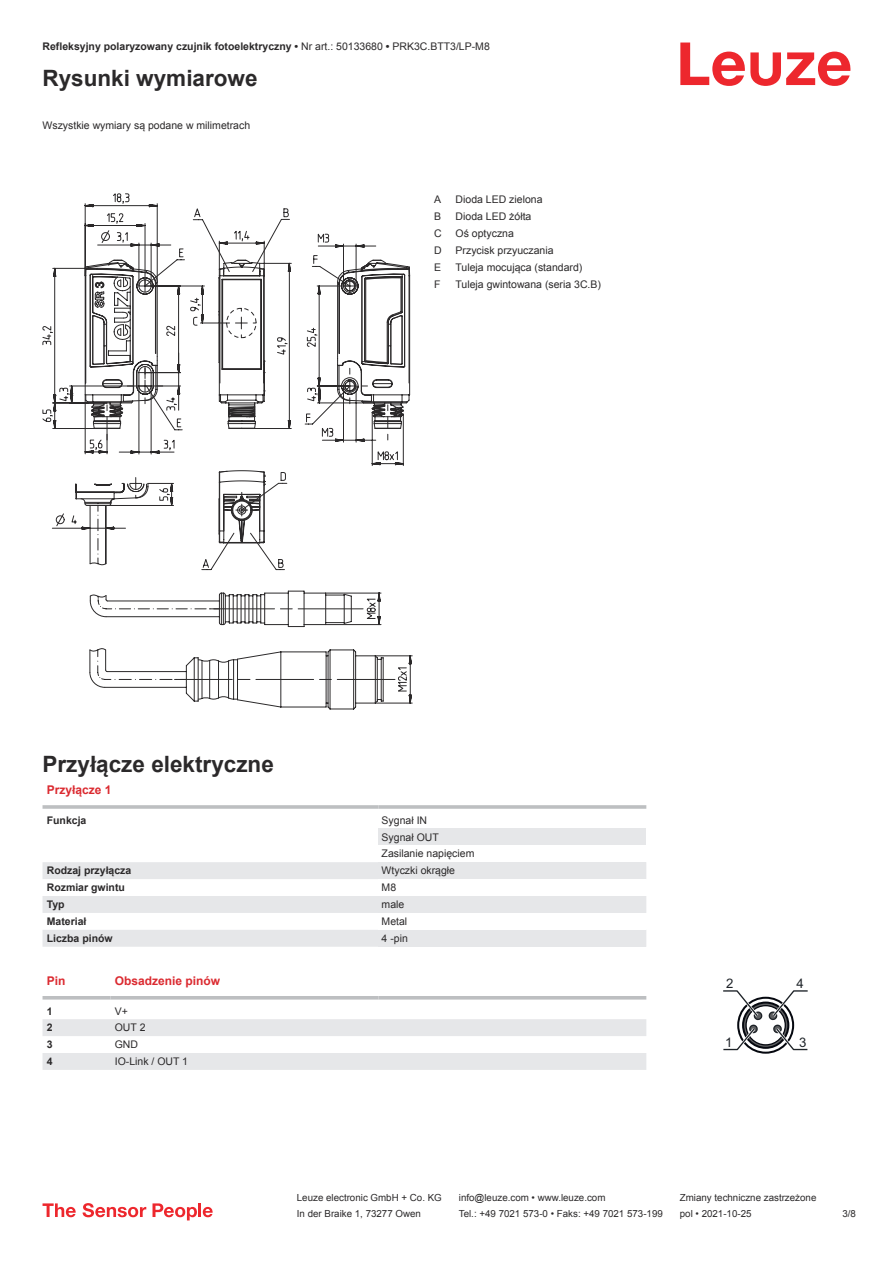
<style>
.page{position:relative;width:893px;height:1263px;background:#fff}
.page>*{position:absolute;margin:0;border:0;box-sizing:border-box;transform-origin:0 0}
.t1{font:700 22.5px "Arial";color:#2b292a}
.t2{font:13.2px "Arial";color:#1e2328}
.t3{font:700 12px "Arial";color:#db2a30}
.t4{font:10.5px/17px "Arial";color:#2b292a}
.t5{font:700 10.5px "Arial";color:#2b292a}
.t6{font:9.75px "Arial";color:#2b292a}
.s1{font-weight:400}
</style>
<div class="page">
<svg style="left:680px;top:43px;width:170px;height:43px"></svg>
<svg style="left:43px;top:862px;width:335px;height:85px;fill:#e6e7e9"></svg>
<hr style="left:43px;top:805px;width:335px;height:4px;background:#bdbfc1">
<hr style="left:378px;top:805px;width:268px;height:4px;background:#c9cbcc">
<div style="left:378px;top:828px;width:268px;height:17px;background:#e6e7e9"></div>
<div style="left:378px;top:862px;width:268px;height:17px;background:#e6e7e9"></div>
<div style="left:378px;top:896px;width:268px;height:17px;background:#e6e7e9"></div>
<div style="left:378px;top:930px;width:268px;height:17px;background:#e6e7e9"></div>
<svg style="left:43px;top:999px;width:603px;height:1px"></svg>
<svg style="left:43px;top:1019px;width:603px;height:51px"></svg>
<hr style="left:43px;top:996px;width:68px;height:3px;background:#bdbfc1">
<hr style="left:111px;top:996px;width:267px;height:3px;background:#bdbfc1">
<hr style="left:378px;top:996px;width:268px;height:3px;background:#bdbfc1">
<svg style="left:723px;top:990px;width:85px;height:64px"></svg>
<svg style="left:43px;top:1203px;width:33px;height:14px"></svg>
<svg style="left:83px;top:1203px;width:63px;height:14px"></svg>
<svg style="left:153px;top:1203px;width:44px;height:17px"></svg>
<hr style="left:198px;top:1203px;width:3px;height:14px;background:#ed272d">
<svg style="left:203px;top:1207px;width:10px;height:10px"></svg>
<svg style="left:91px;top:273px;width:322px;height:431px"></svg>
<svg style="left:52px;top:466px;width:304px;height:214px"></svg>
<svg style="left:43px;top:193px;width:367px;height:273px"></svg>
<svg style="left:97px;top:230px;width:292px;height:298px"></svg>
<p class="t5" style="left:43px;top:43px;width:449px">Refleksyjny polaryzowany czujnik fotoelektryczny • <span class="s1">Nr art.: 50133680</span> • <span class="s1">PRK3C.BTT3/LP-M8</span></p>
<h1 class="t1" style="left:43px;top:70px;width:217px">Rysunki wymiarowe</h1>
<p class="t4" style="left:43px;top:116px;width:209px">Wszystkie wymiary są podane w milimetrach</p>
<p class="t4" style="left:434px;top:192px;width:9px">A</p>
<p class="t4" style="left:456px;top:191px;width:88px">Dioda LED zielona</p>
<p class="t4" style="left:434px;top:209px;width:9px">B</p>
<p class="t4" style="left:456px;top:208px;width:77px">Dioda LED żółta</p>
<p class="t4" style="left:434px;top:226px;width:9px">C</p>
<p class="t4" style="left:456px;top:225px;width:60px">Oś optyczna</p>
<p class="t4" style="left:434px;top:243px;width:9px">D</p>
<p class="t4" style="left:456px;top:243px;width:100px">Przycisk przyuczania</p>
<p class="t4" style="left:434px;top:260px;width:9px">E</p>
<p class="t4" style="left:456px;top:259px;width:128px">Tuleja mocująca (standard)</p>
<p class="t4" style="left:434px;top:276px;width:8px">F</p>
<p class="t4" style="left:456px;top:276px;width:147px">Tuleja gwintowana (seria 3C.B)</p>
<h1 class="t1" style="left:43px;top:749px;width:233px">Przyłącze elektryczne</h1>
<p class="t3" style="left:47px;top:782px;width:66px">Przyłącze 1</p>
<p class="t5" style="left:47px;top:816px;width:41px">Funkcja</p>
<p class="t4" style="left:382px;top:811px;width:94px">Sygnał IN<br>Sygnał OUT<br>Zasilanie napięciem</p>
<p class="t5" style="left:47px;top:863px;width:86px">Rodzaj przyłącza</p>
<p class="t4" style="left:382px;top:862px;width:75px">Wtyczki okrągłe</p>
<p class="t5" style="left:47px;top:880px;width:80px">Rozmiar gwintu</p>
<p class="t4" style="left:382px;top:880px;width:16px">M8</p>
<p class="t5" style="left:47px;top:900px;width:19px">Typ</p>
<p class="t4" style="left:382px;top:896px;width:24px">male</p>
<p class="t5" style="left:47px;top:914px;width:41px">Materiał</p>
<p class="t4" style="left:382px;top:913px;width:27px">Metal</p>
<p class="t5" style="left:47px;top:931px;width:67px">Liczba pinów</p>
<p class="t4" style="left:382px;top:930px;width:28px">4 -pin</p>
<p class="t3" style="left:47px;top:976px;width:20px">Pin</p>
<p class="t3" style="left:115px;top:972px;width:107px">Obsadzenie pinów</p>
<p class="t5" style="left:47px;top:1003px;width:7px">1</p>
<p class="t4" style="left:115px;top:1002px;width:15px">V+</p>
<p class="t5" style="left:47px;top:1020px;width:7px">2</p>
<p class="t4" style="left:115px;top:1020px;width:32px">OUT 2</p>
<p class="t5" style="left:47px;top:1041px;width:7px">3</p>
<p class="t4" style="left:115px;top:1036px;width:25px">GND</p>
<p class="t5" style="left:47px;top:1054px;width:7px">4</p>
<p class="t4" style="left:115px;top:1054px;width:75px">IO-Link / OUT 1</p>
<p class="t2" style="left:726px;top:975px;width:9px">2</p>
<p class="t2" style="left:796px;top:975px;width:9px">4</p>
<p class="t2" style="left:725px;top:1035px;width:9px">1</p>
<p class="t2" style="left:799px;top:1035px;width:9px">3</p>
<p class="t6" style="left:297px;top:1191px;width:146px">Leuze electronic GmbH + Co. KG</p>
<p class="t6" style="left:459px;top:1191px;width:148px">info@leuze.com • www.leuze.com</p>
<p class="t6" style="left:680px;top:1191px;width:138px">Zmiany techniczne zastrzeżone</p>
<p class="t6" style="left:297px;top:1210px;width:126px">In der Braike 1, 73277 Owen</p>
<p class="t6" style="left:459px;top:1207px;width:205px">Tel.: +49 7021 573-0 • Faks: +49 7021 573-199</p>
<p class="t6" style="left:680px;top:1207px;width:73px">pol • 2021-10-25</p>
<p class="t6" style="left:842px;top:1210px;width:15px">3 /8</p>
</div>
